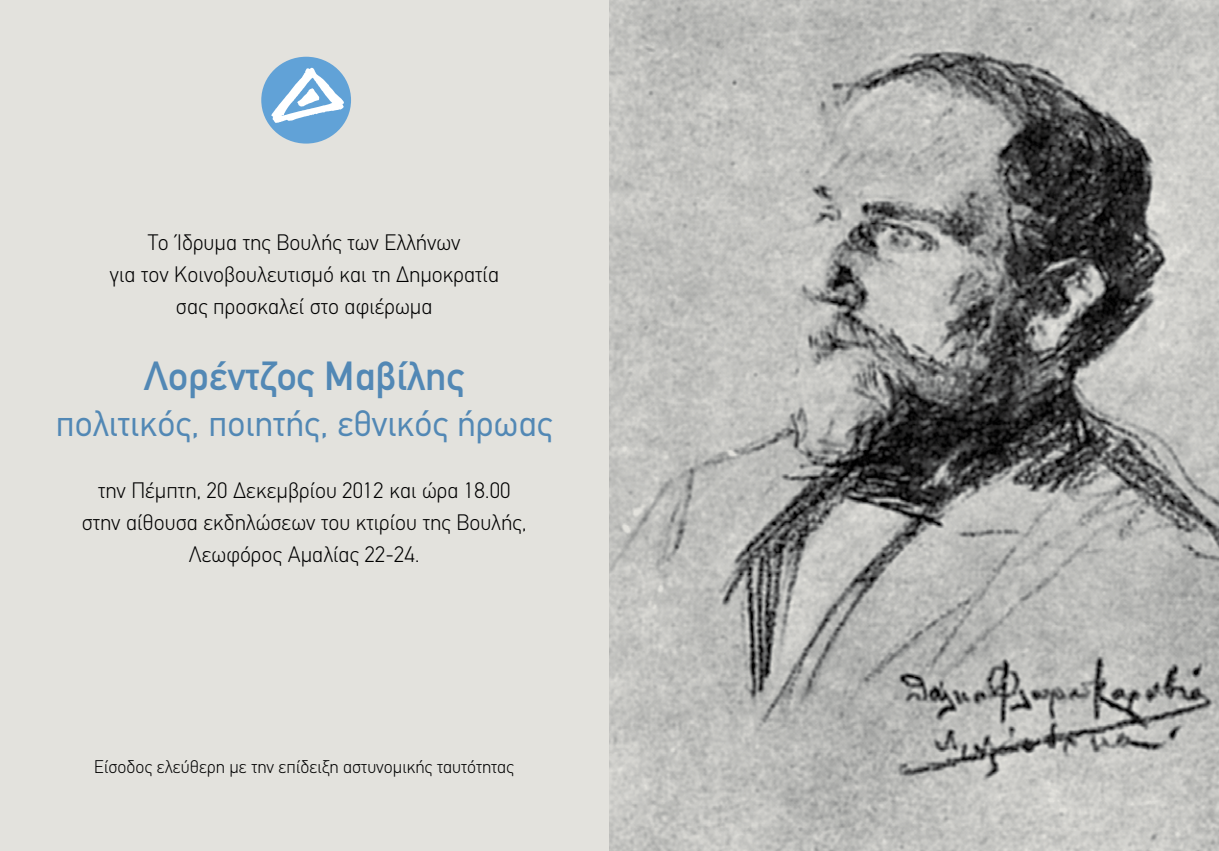
<style>
.page{position:relative;width:1219px;height:851px;background:#fff}
.page>*{position:absolute;margin:0;border:0;box-sizing:border-box;transform-origin:0 0}
.t1{font:40px "CF Din";color:#5288b5}
.t2{font:36px "CF Din";color:#5288b5}
.t3{font:300 22px/32px "CF Din";color:#000;text-align:center}
.t4{font:300 18px "CF Din";color:#000}
</style>
<div class="page">
<div style="left:0;top:0;width:1219px;height:850px;background:#e3e2dd"></div>
<div style="left:261px;top:57px;width:90px;height:86px;background:#61a2d7;border-radius:50%"></div>
<svg style="left:271px;top:68px;width:73px;height:55px"></svg>
<img style="left:609px;top:0;width:610px;height:850px">
<p class="t3" style="left:109px;top:226px;width:391px">Το Ίδρυμα της Βουλής των Ελλήνων<br>για τον Κοινοβουλευτισμό και τη Δημοκρατία σας προσκαλεί στο αφιέρωμα</p>
<h1 class="t1" style="left:144px;top:354px;width:322px">Λορέντζος Μαβίλης</h1>
<h2 class="t2" style="left:56px;top:404px;width:498px">πολιτικός, ποιητής, εθνικός ήρωας</h2>
<p class="t3" style="left:82px;top:474px;width:447px">την Πέμπτη, 20 Δεκεμβρίου 2012 και ώρα 18.00 στην αίθουσα εκδηλώσεων του κτιρίου της Βουλής,<br>Λεωφόρος Αμαλίας 22-24.</p>
<p class="t4" style="left:94px;top:756px;width:421px">Είσοδος ελεύθερη με την επίδειξη αστυνομικής ταυτότητας</p>
</div>
